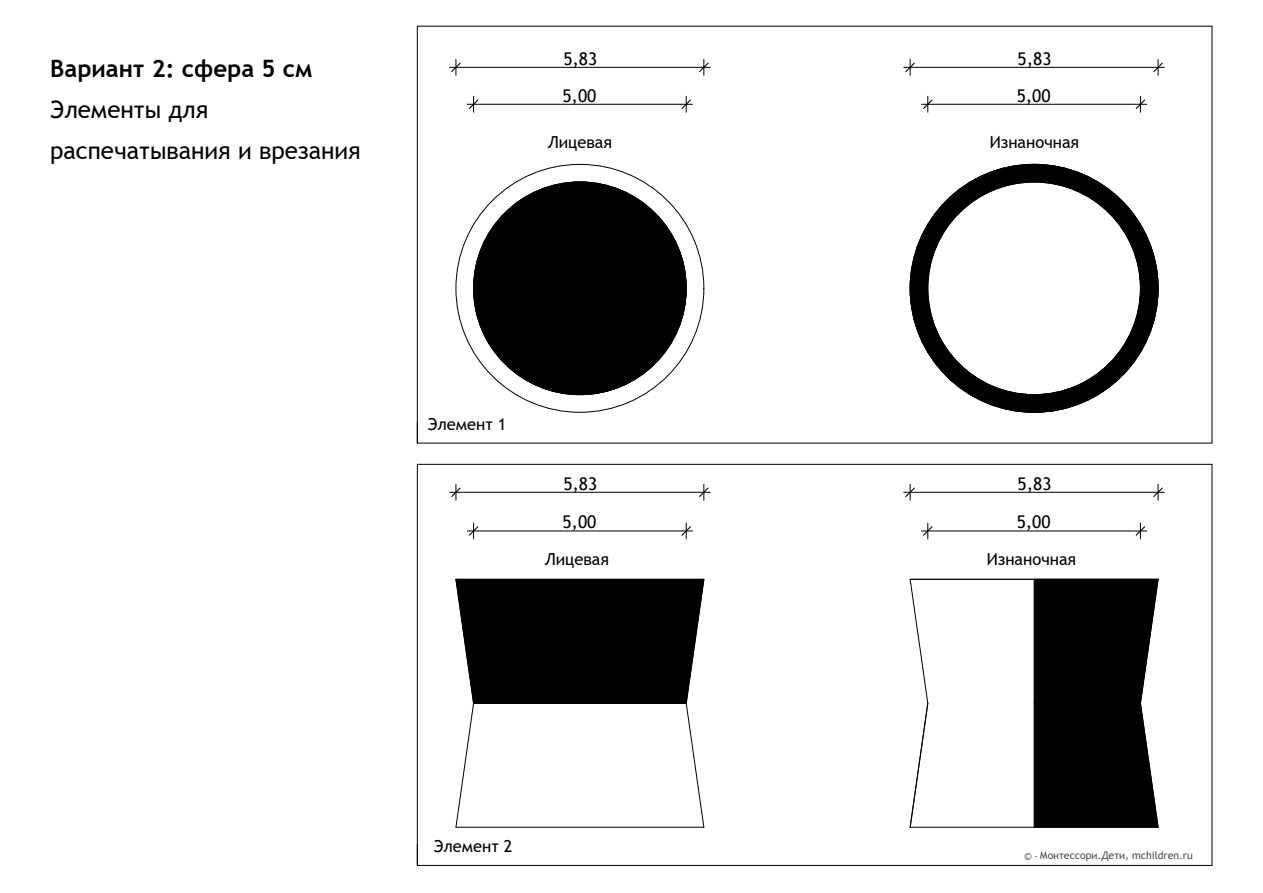
<style>
.page{position:relative;width:1263px;height:893px;background:#fff}
.page>*{position:absolute;margin:0;border:0;box-sizing:border-box;transform-origin:0 0}
.t1{font:24px/40.8px "Trebuchet MS";color:#000}
.t2{font:700 24px "Trebuchet MS";color:#000}
.t3{font:17.55px "Trebuchet MS";color:#000}
.t4{font:16.5px "Trebuchet MS";color:#000}
.t5{font:10.5px "Trebuchet MS";color:#4c4c4c}
.s1{font-size:8.7px}
</style>
<div class="page">
<svg style="left:473px;top:181px;width:214px;height:214px"></svg>
<svg style="left:909px;top:164px;width:250px;height:249px"></svg>
<hr style="left:474px;top:104px;width:212px;height:1px;background:#000">
<svg style="left:467px;top:96px;width:12px;height:16px"></svg>
<svg style="left:680px;top:96px;width:13px;height:16px"></svg>
<hr style="left:928px;top:104px;width:212px;height:1px;background:#000">
<svg style="left:921px;top:96px;width:12px;height:16px"></svg>
<svg style="left:1135px;top:96px;width:12px;height:16px"></svg>
<hr style="left:910px;top:67px;width:248px;height:1px;background:#000">
<svg style="left:904px;top:59px;width:12px;height:16px"></svg>
<svg style="left:1152px;top:59px;width:12px;height:16px"></svg>
<hr style="left:456px;top:67px;width:248px;height:1px;background:#000">
<svg style="left:450px;top:59px;width:12px;height:16px"></svg>
<svg style="left:698px;top:59px;width:12px;height:16px"></svg>
<hr style="left:417px;top:443px;width:795px;height:1px;background:#000">
<hr style="left:1212px;top:26px;width:1px;height:417px;background:#000">
<hr style="left:417px;top:26px;width:795px;height:1px;background:#000">
<hr style="left:417px;top:26px;width:1px;height:417px;background:#000">
<svg style="left:455px;top:579px;width:250px;height:249px"></svg>
<hr style="left:456px;top:579px;width:248px;height:1px;background:#000">
<svg style="left:1034px;top:579px;width:125px;height:249px;background:#121212"></svg>
<svg style="left:909px;top:579px;width:19px;height:249px"></svg>
<hr style="left:910px;top:579px;width:248px;height:1px;background:#000">
<hr style="left:910px;top:827px;width:248px;height:1px;background:#000">
<hr style="left:474px;top:531px;width:212px;height:1px;background:#000">
<svg style="left:467px;top:523px;width:12px;height:16px"></svg>
<svg style="left:680px;top:523px;width:13px;height:16px"></svg>
<hr style="left:928px;top:531px;width:212px;height:1px;background:#000">
<svg style="left:921px;top:523px;width:12px;height:16px"></svg>
<svg style="left:1135px;top:523px;width:12px;height:16px"></svg>
<hr style="left:910px;top:492px;width:248px;height:1px;background:#000">
<svg style="left:904px;top:484px;width:12px;height:16px"></svg>
<svg style="left:1152px;top:484px;width:12px;height:16px"></svg>
<hr style="left:456px;top:492px;width:248px;height:1px;background:#000">
<svg style="left:450px;top:484px;width:12px;height:16px"></svg>
<svg style="left:698px;top:484px;width:12px;height:16px"></svg>
<hr style="left:417px;top:865px;width:795px;height:1px;background:#000">
<hr style="left:1212px;top:464px;width:1px;height:401px;background:#000">
<hr style="left:417px;top:464px;width:795px;height:1px;background:#000">
<hr style="left:417px;top:464px;width:1px;height:401px;background:#000">
<h1 class="t2" style="left:50px;top:53px;width:264px">Вариант 2: сфера 5 см</h1>
<h1 class="t1" style="left:50px;top:89px;width:312px">Элементы для распечатывания и врезания</h1>
<p class="t3" style="left:563px;top:47px;width:35px">5,83</p>
<p class="t3" style="left:1017px;top:47px;width:35px">5,83</p>
<p class="t3" style="left:562px;top:84px;width:35px">5,00</p>
<p class="t3" style="left:1017px;top:84px;width:35px">5,00</p>
<p class="t4" style="left:548px;top:131px;width:66px">Лицевая</p>
<p class="t4" style="left:990px;top:131px;width:91px">Изнаночная</p>
<p class="t4" style="left:428px;top:414px;width:80px">Элемент 1</p>
<p class="t3" style="left:563px;top:472px;width:35px">5,83</p>
<p class="t3" style="left:1017px;top:472px;width:35px">5,83</p>
<p class="t3" style="left:562px;top:511px;width:35px">5,00</p>
<p class="t3" style="left:1017px;top:511px;width:35px">5,00</p>
<p class="t4" style="left:545px;top:549px;width:66px">Лицевая</p>
<p class="t4" style="left:987px;top:549px;width:91px">Изнаночная</p>
<p class="t4" style="left:434px;top:836px;width:80px">Элемент 2</p>
<p class="t5" style="left:1024px;top:849px;width:170px">© <span class="s1">-</span> Монтессори.Дети, mchildren.ru</p>
</div>
